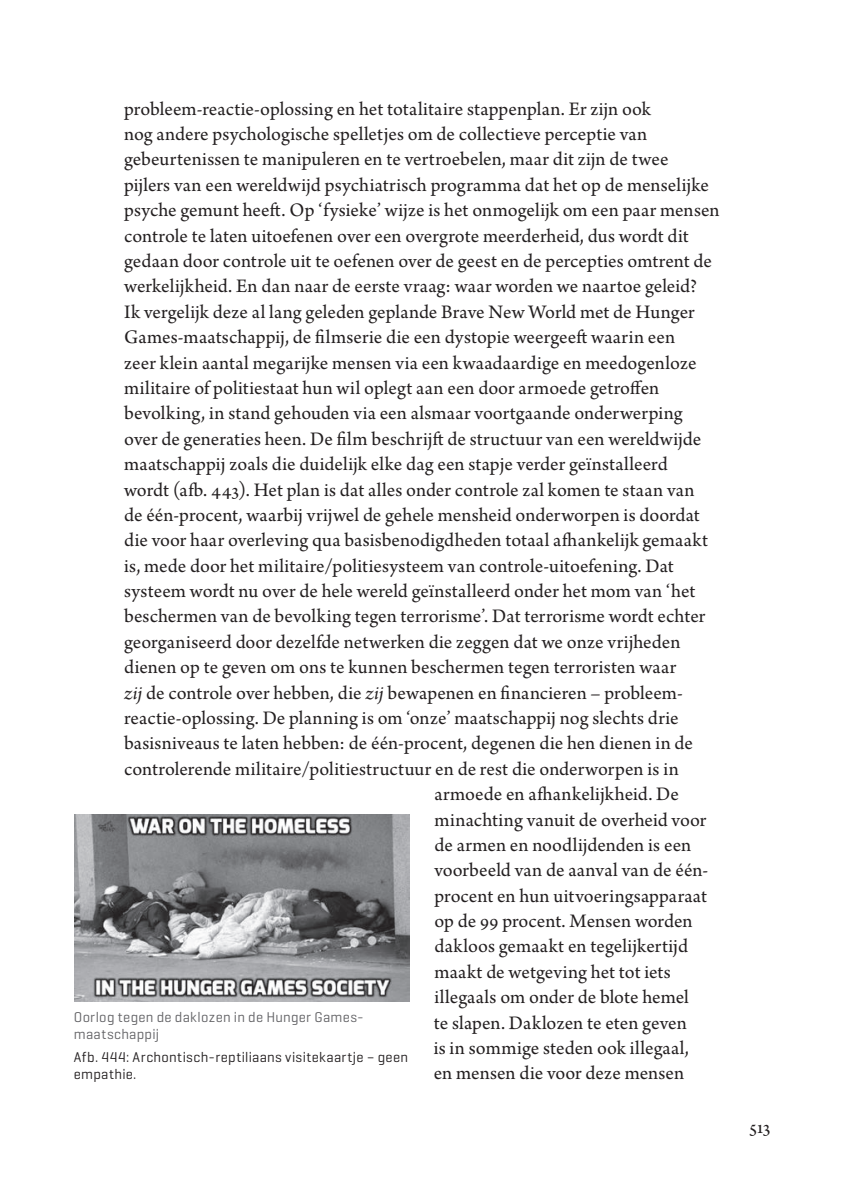
<style>
.page{position:relative;width:844px;height:1191px;background:#fff}
.page>*{position:absolute;margin:0;border:0;box-sizing:border-box;transform-origin:0 0}
.t1{font:20.12px "Arno Pro";letter-spacing:.005em;color:#231f20}
.t2{font:14.35px/17.5px "Geogrotesque";letter-spacing:.025em;color:#231f20}
.t3{font:14.35px/17.5px "Geogrotesque";letter-spacing:.02em;color:#636366}
.s1{font-style:italic}
</style>
<div class="page">
<img style="left:74px;top:814px;width:335px;height:187px">
<p class="t1" style="left:124px;top:97px;width:528px">probleem-reactie-oplossing en het totalitaire stappenplan. Er zijn ook</p>
<p class="t1" style="left:124px;top:123px;width:524px">nog andere psychologische spelletjes om de collectieve perceptie van</p>
<p class="t1" style="left:124px;top:148px;width:545px">gebeurtenissen te manipuleren en te vertroebelen, maar dit zijn de twee</p>
<p class="t1" style="left:124px;top:173px;width:586px">pijlers van een wereldwijd psychiatrisch programma dat het op de menselijke</p>
<p class="t1" style="left:124px;top:199px;width:596px">psyche gemunt heeft. Op ‘fysieke’ wijze is het onmogelijk om een paar mensen</p>
<p class="t1" style="left:124px;top:224px;width:566px">controle te laten uitoefenen over een overgrote meerderheid, dus wordt dit</p>
<p class="t1" style="left:124px;top:249px;width:589px">gedaan door controle uit te oefenen over de geest en de percepties omtrent de</p>
<p class="t1" style="left:124px;top:275px;width:574px">werkelijkheid. En dan naar de eerste vraag: waar worden we naartoe geleid?</p>
<p class="t1" style="left:124px;top:300px;width:572px">Ik vergelijk deze al lang geleden geplande Brave New World met de Hunger</p>
<p class="t1" style="left:124px;top:326px;width:552px">Games-maatschappij, de filmserie die een dystopie weergeeft waarin een</p>
<p class="t1" style="left:124px;top:351px;width:574px">zeer klein aantal megarijke mensen via een kwaadaardige en meedogenloze</p>
<p class="t1" style="left:124px;top:376px;width:536px">militaire of politiestaat hun wil oplegt aan een door armoede getroffen</p>
<p class="t1" style="left:124px;top:402px;width:560px">bevolking, in stand gehouden via een alsmaar voortgaande onderwerping</p>
<p class="t1" style="left:124px;top:427px;width:578px">over de generaties heen. De film beschrijft de structuur van een wereldwijde</p>
<p class="t1" style="left:124px;top:452px;width:545px">maatschappij zoals die duidelijk elke dag een stapje verder geïnstalleerd</p>
<p class="t1" style="left:124px;top:478px;width:572px">wordt (afb. 443). Het plan is dat alles onder controle zal komen te staan van</p>
<p class="t1" style="left:124px;top:503px;width:577px">de één-procent, waarbij vrijwel de gehele mensheid onderworpen is doordat</p>
<p class="t1" style="left:124px;top:529px;width:585px">die voor haar overleving qua basisbenodigdheden totaal afhankelijk gemaakt</p>
<p class="t1" style="left:124px;top:554px;width:551px">is, mede door het militaire/politiesysteem van controle-uitoefening. Dat</p>
<p class="t1" style="left:124px;top:579px;width:572px">systeem wordt nu over de hele wereld geïnstalleerd onder het mom van ‘het</p>
<p class="t1" style="left:124px;top:605px;width:582px">beschermen van de bevolking tegen terrorisme’. Dat terrorisme wordt echter</p>
<p class="t1" style="left:124px;top:630px;width:557px">georganiseerd door dezelfde netwerken die zeggen dat we onze vrijheden</p>
<p class="t1" style="left:124px;top:655px;width:553px">dienen op te geven om ons te kunnen beschermen tegen terroristen waar</p>
<p class="t1" style="left:124px;top:681px;width:560px"><span class="s1">zij</span> de controle over hebben, die <span class="s1">zij</span> bewapenen en financieren – probleem-</p>
<p class="t1" style="left:124px;top:706px;width:556px">reactie-oplossing. De planning is om ‘onze’ maatschappij nog slechts drie</p>
<p class="t1" style="left:124px;top:732px;width:570px">basisniveaus te laten hebben: de één-procent, degenen die hen dienen in de</p>
<p class="t1" style="left:124px;top:757px;width:556px">controlerende militaire/politiestructuur en de rest die onderworpen is in</p>
<p class="t1" style="left:434px;top:782px;width:246px">armoede en afhankelijkheid. De</p>
<p class="t1" style="left:434px;top:808px;width:273px">minachting vanuit de overheid voor</p>
<p class="t1" style="left:434px;top:833px;width:258px">de armen en noodlijdenden is een</p>
<p class="t1" style="left:434px;top:858px;width:275px">voorbeeld van de aanval van de één-</p>
<p class="t1" style="left:434px;top:884px;width:274px">procent en hun uitvoeringsapparaat</p>
<p class="t1" style="left:434px;top:909px;width:259px">op de 99 procent. Mensen worden</p>
<p class="t1" style="left:434px;top:935px;width:255px">dakloos gemaakt en tegelijkertijd</p>
<p class="t1" style="left:434px;top:960px;width:238px">maakt de wetgeving het tot iets</p>
<p class="t1" style="left:434px;top:985px;width:256px">illegaals om onder de blote hemel</p>
<p class="t1" style="left:433px;top:1011px;width:254px">te slapen. Daklozen te eten geven</p>
<p class="t1" style="left:433px;top:1036px;width:256px">is in sommige steden ook illegaal,</p>
<p class="t1" style="left:433px;top:1061px;width:252px">en mensen die voor deze mensen</p>
<p class="t3" style="left:74px;top:1007px;width:291px">Oorlog tegen de daklozen in de Hunger Games&shy;maatschappij</p>
<p class="t2" style="left:74px;top:1047px;width:336px">Afb. 444: Archontisch-reptiliaans visitekaartje – geen empathie.</p>
<p class="t1" style="left:749px;top:1115px;width:23px">513</p>
</div>
